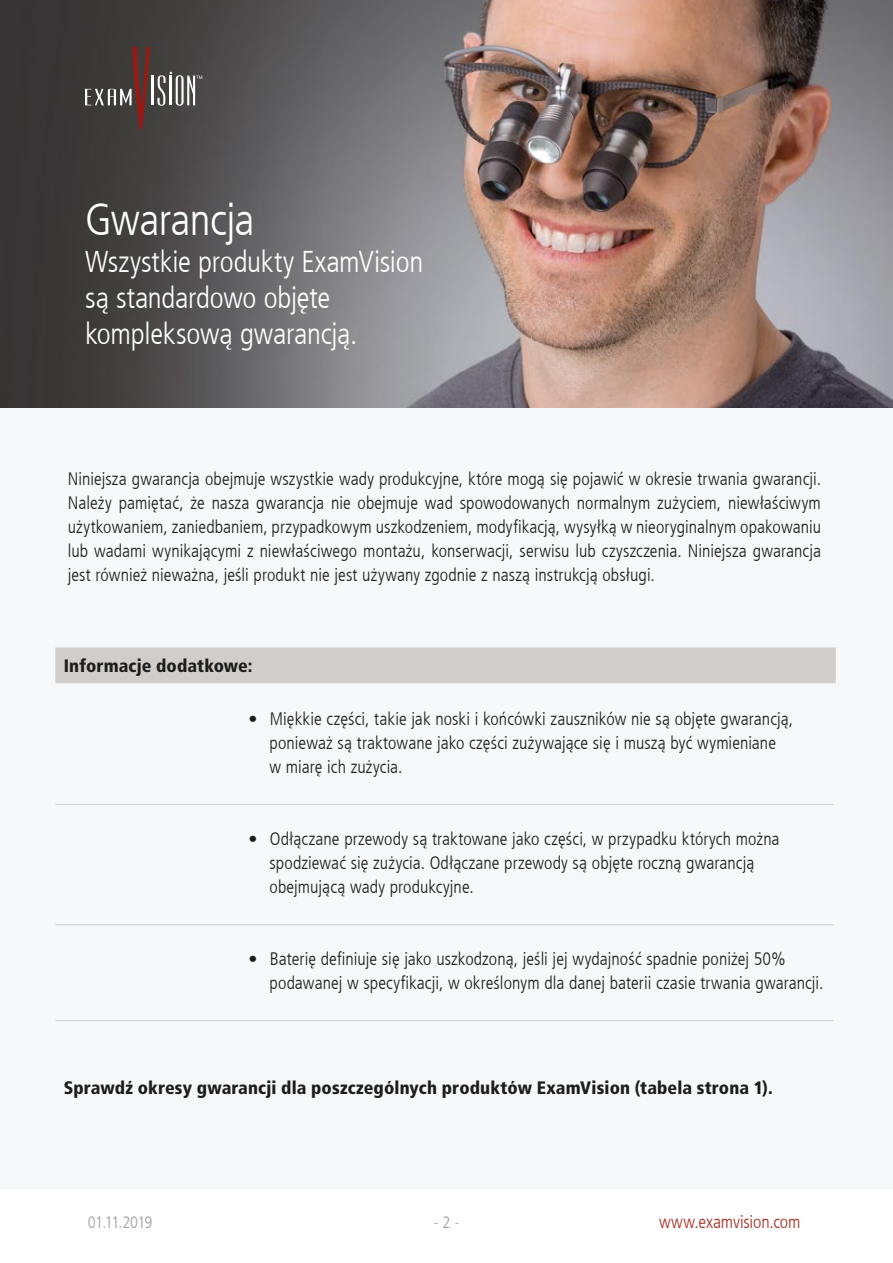
<style>
.page{position:relative;width:893px;height:1263px;background:#fff}
.page>*{position:absolute;margin:0;border:0;box-sizing:border-box;transform-origin:0 0}
.t1{font:300 condensed 45px "Frutiger LT Com";letter-spacing:-.015em;color:#fff}
.t2{font:300 condensed 30px/36px "Frutiger LT Com";letter-spacing:-.01em;color:#fff}
.t3{font:300 condensed 18px/24px "Frutiger LT Com";letter-spacing:.005em;color:#1d1d1b}
.t4{font:900 condensed 18px "Frutiger LT Com";letter-spacing:.005em;color:#1d1d1b}
.t5{font:300 condensed 18px "Frutiger LT Com";letter-spacing:-.005em;color:#a42f20}
.t6{font:300 condensed 16.5px "Frutiger LT Com";letter-spacing:-.04em;color:#9d9d9c}
</style>
<div class="page">
<img style="left:0;top:0;width:893px;height:408px">
<svg style="left:85px;top:47px;width:65px;height:82px;background:#50413e"></svg>
<hr style="left:151px;top:76px;width:2px;height:29px;background:#fff">
<svg style="left:157px;top:72px;width:45px;height:34px"></svg>
<div style="left:0;top:408px;width:893px;height:780px;background:#f7f8fa"></div>
<div style="left:55px;top:649px;width:781px;height:33px;background:#d0cecd"></div>
<hr style="left:55px;top:648px;width:183px;height:1px;background:#d0cecd">
<hr style="left:238px;top:648px;width:325px;height:1px;background:#d0cecd">
<hr style="left:563px;top:648px;width:273px;height:1px;background:#d0cecd">
<hr style="left:55px;top:682px;width:183px;height:1px;background:#d0cecd">
<hr style="left:238px;top:682px;width:325px;height:1px;background:#d0cecd">
<hr style="left:563px;top:682px;width:273px;height:1px;background:#d0cecd">
<hr style="left:55px;top:804px;width:778px;height:1px;background:#d0cecd">
<hr style="left:55px;top:924px;width:778px;height:1px;background:#d0cecd">
<hr style="left:55px;top:1020px;width:778px;height:1px;background:#d0cecd">
<h1 class="t1" style="left:85px;top:192px;width:171px">Gwarancja</h1>
<h2 class="t2" style="left:85px;top:244px;width:340px">Wszystkie produkty ExamVision są standardowo objęte kompleksową gwarancją.</h2>
<p class="t3" style="left:68px;top:467px;width:755px;text-align:justify">Niniejsza gwarancja obejmuje wszystkie wady produkcyjne, które mogą się pojawić w okresie trwania gwarancji.<br>Należy pamiętać, że nasza gwarancja nie obejmuje wad spowodowanych normalnym zużyciem, niewłaściwym użytkowaniem, zaniedbaniem, przypadkowym uszkodzeniem, modyfikacją, wysyłką w nieoryginalnym opakowaniu lub wadami wynikającymi z niewłaściwego montażu, konserwacji, serwisu lub czyszczenia. Niniejsza gwarancja jest również nieważna, jeśli produkt nie jest używany zgodnie z naszą instrukcją obsługi.</p>
<p class="t4" style="left:64px;top:655px;width:190px">Informacje dodatkowe:</p>
<p class="t3" style="left:270px;top:706px;width:525px;text-indent:-21px">• Miękkie części, takie jak noski i końcówki zauszników nie są objęte gwarancją, ponieważ są traktowane jako części zużywające się i muszą być wymieniane<br>w miarę ich zużycia.</p>
<p class="t3" style="left:270px;top:826px;width:511px;text-indent:-21px">• Odłączane przewody są traktowane jako części, w przypadku których można spodziewać się zużycia. Odłączane przewody są objęte roczną gwarancją obejmującą wady produkcyjne.</p>
<p class="t3" style="left:270px;top:946px;width:555px;text-indent:-21px">• Baterię definiuje się jako uszkodzoną, jeśli jej wydajność spadnie poniżej 50% podawanej w specyfikacji, w określonym dla danej baterii czasie trwania gwarancji.</p>
<p class="t4" style="left:64px;top:1076px;width:710px">Sprawdź okresy gwarancji dla poszczególnych produktów ExamVision (tabela strona 1).</p>
<p class="t6" style="left:88px;top:1212px;width:66px">01.11.2019</p>
<p class="t6" style="left:434px;top:1212px;width:27px">- 2 -</p>
<p class="t5" style="left:659px;top:1210px;width:143px">www.examvision.com</p>
</div>
